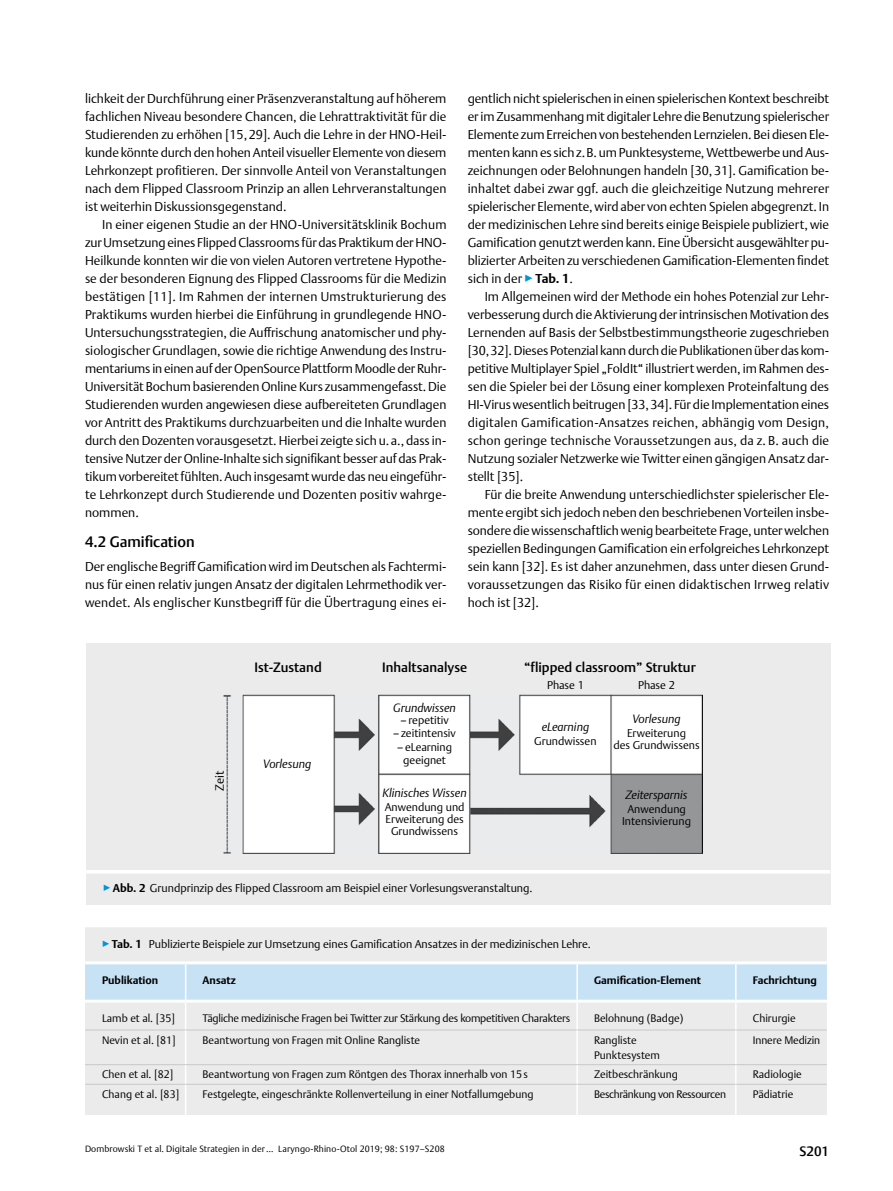
<style>
.page{position:relative;width:893px;height:1191px;background:#fff}
.page>*{position:absolute;margin:0;border:0;box-sizing:border-box;transform-origin:0 0}
.t1{font:500 15px "Thieme Argo 2011";color:#000}
.t2{font:500 13.5px "Thieme Argo 2011";color:#000}
.t3{font:500 13.35px "Thieme Argo 2011";color:#000}
.t4{font:300 12.75px/18px "Thieme Argo 2011";color:#000;text-align:justify}
.t5{font:italic 300 12px "Thieme Argo 2011";color:#000}
.t6{font:300 12px "Thieme Argo 2011";color:#000}
.t7{font:300 11.25px/12px "Thieme Argo 2011";color:#000;text-align:center}
.t8{font:300 10.8px/15px "Thieme Argo 2011";letter-spacing:-.005em;color:#000}
.t9{font:700 10.8px "Thieme Argo 2011";color:#000}
.t10{font:300 10.8px "Thieme Argo 2011";letter-spacing:-.03em;color:#000}
.t11{font:300 9px "Thieme Argo 2011";letter-spacing:.01em;color:#000}
.s1{color:#0095da}
.s2{font-weight:700}
</style>
<div class="page">
<div style="left:85px;top:927px;width:742px;height:188px;background:#ebebec"></div>
<hr style="left:85px;top:961px;width:101px;height:3px;background:#fff">
<hr style="left:186px;top:961px;width:391px;height:3px;background:#fff">
<hr style="left:577px;top:961px;width:159px;height:3px;background:#fff">
<hr style="left:736px;top:961px;width:91px;height:3px;background:#fff">
<svg style="left:85px;top:963px;width:742px;height:66px;background:#d9e7f2"></svg>
<hr style="left:85px;top:1029px;width:101px;height:1px;background:#c7c8ca">
<hr style="left:186px;top:1029px;width:391px;height:1px;background:#c7c8ca">
<hr style="left:185px;top:1030px;width:1px;height:34px;background:#fff">
<hr style="left:577px;top:1029px;width:159px;height:1px;background:#c7c8ca">
<hr style="left:576px;top:1030px;width:2px;height:34px;background:#fff">
<hr style="left:736px;top:1029px;width:91px;height:1px;background:#c7c8ca">
<hr style="left:735px;top:1030px;width:1px;height:34px;background:#fff">
<hr style="left:85px;top:1064px;width:101px;height:1px;background:#c7c8ca">
<hr style="left:186px;top:1064px;width:391px;height:1px;background:#c7c8ca">
<svg style="left:185px;top:1065px;width:1px;height:19px"></svg>
<hr style="left:577px;top:1064px;width:159px;height:1px;background:#c7c8ca">
<svg style="left:576px;top:1065px;width:2px;height:19px"></svg>
<hr style="left:736px;top:1064px;width:91px;height:1px;background:#c7c8ca">
<svg style="left:735px;top:1065px;width:1px;height:19px"></svg>
<hr style="left:85px;top:1084px;width:101px;height:1px;background:#c7c8ca">
<hr style="left:186px;top:1084px;width:391px;height:1px;background:#c7c8ca">
<hr style="left:185px;top:1084px;width:1px;height:31px;background:#fff">
<hr style="left:577px;top:1084px;width:159px;height:1px;background:#c7c8ca">
<hr style="left:576px;top:1084px;width:2px;height:31px;background:#fff">
<hr style="left:736px;top:1084px;width:91px;height:1px;background:#c7c8ca">
<hr style="left:735px;top:1084px;width:1px;height:31px;background:#fff">
<div style="left:86px;top:870px;width:744px;height:34px;background:#ebebec"></div>
<hr style="left:86px;top:869px;width:744px;height:4px;background:#fff">
<div style="left:86px;top:643px;width:744px;height:227px;background:#ebebec"></div>
<img style="left:224px;top:694px;width:479px;height:159px">
<p class="t4" style="left:85px;top:89px;width:363px">lichkeit der Durchführung einer Präsenzveranstaltung auf höherem fachlichen Niveau besondere Chancen, die Lehrattraktivität für die Studierenden zu erhöhen [15,29]. Auch die Lehre in der HNO-Heil&shy;kunde könnte durch den hohen Anteil visueller Elemente von diesem Lehrkonzept profitieren. Der sinnvolle Anteil von Veranstaltungen nach dem Flipped Classroom Prinzip an allen Lehrveranstaltungen ist weiterhin Diskussionsgegenstand.</p>
<p class="t4" style="left:85px;top:215px;width:363px;text-indent:17px">In einer eigenen Studie an der HNO-Universitätsklinik Bochum zur Umsetzung eines Flipped Classrooms für das Praktikum der HNO-Heilkunde konnten wir die von vielen Autoren vertretene Hypothe&shy;se der besonderen Eignung des Flipped Classrooms für die Medizin bestätigen [11]. Im Rahmen der internen Umstrukturierung des Praktikums wurden hierbei die Einführung in grundlegende HNO-Untersuchungsstrategien, die Auffrischung anatomischer und phy&shy;siologischer Grundlagen, sowie die richtige Anwendung des Instru&shy;mentariums in einen auf der OpenSource Plattform Moodle der Ruhr-Universität Bochum basierenden Online Kurs zusammengefasst. Die Studierenden wurden angewiesen diese aufbereiteten Grundlagen vor Antritt des Praktikums durchzuarbeiten und die Inhalte wurden durch den Dozenten vorausgesetzt. Hierbei zeigte sich u.a., dass in&shy;tensive Nutzer der Online-Inhalte sich signifikant besser auf das Prak&shy;tikum vorbereitet fühlten. Auch insgesamt wurde das neu eingeführ&shy;te Lehrkonzept durch Studierende und Dozenten positiv wahrge&shy;nommen.</p>
<p class="t1" style="left:85px;top:532px;width:111px">4.2 Gamification</p>
<p class="t4" style="left:85px;top:557px;width:363px">Der englische Begriff Gamification wird im Deutschen als Fachtermi&shy;nus für einen relativ jungen Ansatz der digitalen Lehrmethodik ver&shy;wendet. Als englischer Kunstbegriff für die Übertragung eines ei-</p>
<p class="t4" style="left:468px;top:89px;width:363px">gentlich nicht spielerischen in einen spielerischen Kontext beschreibt er im Zusammenhang mit digitaler Lehre die Benutzung spielerischer Elemente zum Erreichen von bestehenden Lernzielen. Bei diesen Ele&shy;menten kann es sich z.B. um Punktesysteme, Wettbewerbe und Aus&shy;zeichnungen oder Belohnungen handeln [30,31]. Gamification be&shy;inhaltet dabei zwar ggf. auch die gleichzeitige Nutzung mehrerer spielerischer Elemente, wird aber von echten Spielen abgegrenzt. In der medizinischen Lehre sind bereits einige Beispiele publiziert, wie Gamification genutzt werden kann. Eine Übersicht ausgewählter pu&shy;blizierter Arbeiten zu verschiedenen Gamification-Elementen findet sich in der <span class="s1">▶</span><span class="s2">Tab. 1</span>.</p>
<p class="t4" style="left:468px;top:287px;width:363px;text-indent:17px">Im Allgemeinen wird der Methode ein hohes Potenzial zur Lehr&shy;verbesserung durch die Aktivierung der intrinsischen Motivation des Lernenden auf Basis der Selbstbestimmungstheorie zugeschrieben [30,32]. Dieses Potenzial kann durch die Publikationen über das kom&shy;petitive Multiplayer Spiel „FoldIt“ illustriert werden, im Rahmen des&shy;sen die Spieler bei der Lösung einer komplexen Proteinfaltung des HI-Virus wesentlich beitrugen [33,34]. Für die Implementation eines digitalen Gamification-Ansatzes reichen, abhängig vom Design, schon geringe technische Voraussetzungen aus, da z. B. auch die Nutzung sozialer Netzwerke wie Twitter einen gängigen Ansatz dar&shy;stellt [35].</p>
<p class="t4" style="left:468px;top:485px;width:363px;text-indent:17px">Für die breite Anwendung unterschiedlichster spielerischer Ele&shy;mente ergibt sich jedoch neben den beschriebenen Vorteilen insbe&shy;sondere die wissenschaftlich wenig bearbeitete Frage, unter welchen speziellen Bedingungen Gamification ein erfolgreiches Lehrkonzept sein kann [32]. Es ist daher anzunehmen, dass unter diesen Grund&shy;voraussetzungen das Risiko für einen didaktischen Irrweg relativ hoch ist [32].</p>
<p class="t3" style="left:254px;top:658px;width:69px">Ist-Zustand</p>
<p class="t6" style="left:212px;top:790px;width:21px;rotate:-90deg">Zeit</p>
<p class="t5" style="left:263px;top:756px;width:49px">Vorlesung</p>
<p class="t3" style="left:382px;top:658px;width:86px">Inhaltsanalyse</p>
<p class="t3" style="left:524px;top:658px;width:173px">“flipped classroom” Struktur</p>
<p class="t5" style="left:393px;top:700px;width:64px">Grundwissen</p>
<p class="t7" style="left:393px;top:713px;width:64px;line-height:13.4px">–repetitiv –zeitintensiv –eLearning geeignet</p>
<p class="t7" style="left:385px;top:801px;width:81px">Anwendung und<br>Erweiterung des<br>Grundwissens</p>
<p class="t5" style="left:382px;top:784px;width:86px">Klinisches Wissen</p>
<p class="t7" style="left:547px;top:679px;width:38px">Phase 1</p>
<p class="t5" style="left:542px;top:719px;width:49px">eLearning</p>
<p class="t7" style="left:534px;top:735px;width:64px">Grundwissen</p>
<p class="t7" style="left:638px;top:678px;width:38px">Phase 2</p>
<p class="t5" style="left:632px;top:711px;width:49px">Vorlesung</p>
<p class="t7" style="left:613px;top:727px;width:88px">Erweiterung<br>des Grundwissens</p>
<p class="t5" style="left:625px;top:787px;width:63px">Zeitersparnis</p>
<p class="t7" style="left:622px;top:803px;width:71px">Anwendung<br>Intensivierung</p>
<p class="t7" style="left:103px;top:881px;width:431px"><span class="s1">▶</span><span class="s2">Abb. 2</span> Grundprinzip des Flipped Classroom am Beispiel einer Vorlesungsveranstaltung.</p>
<p class="t7" style="left:102px;top:937px;width:490px"><span class="s1">▶</span><span class="s2">Tab. 1</span> Publizierte Beispiele zur Umsetzung eines Gamification Ansatzes in der medizinischen Lehre.</p>
<p class="t9" style="left:102px;top:973px;width:58px">Publikation</p>
<p class="t9" style="left:203px;top:973px;width:35px">Ansatz</p>
<p class="t9" style="left:594px;top:973px;width:108px">Gamification-Element</p>
<p class="t9" style="left:753px;top:973px;width:65px">Fachrichtung</p>
<p class="t8" style="left:102px;top:1010px;width:75px">Lamb et al. [35]</p>
<p class="t8" style="left:203px;top:1010px;width:369px">Tägliche medizinische Fragen bei Twitter zur Stärkung des kompetitiven Charakters</p>
<p class="t8" style="left:594px;top:1010px;width:91px">Belohnung (Badge)</p>
<p class="t8" style="left:753px;top:1010px;width:44px">Chirurgie</p>
<p class="t8" style="left:102px;top:1032px;width:75px">Nevin et al. [81]</p>
<p class="t8" style="left:203px;top:1032px;width:219px">Beantwortung von Fragen mit Online Rangliste</p>
<p class="t8" style="left:594px;top:1032px;width:67px">Rangliste<br>Punktesystem</p>
<p class="t8" style="left:753px;top:1032px;width:69px">Innere Medizin</p>
<p class="t8" style="left:102px;top:1066px;width:73px">Chen et al. [82]</p>
<p class="t8" style="left:203px;top:1066px;width:327px">Beantwortung von Fragen zum Röntgen des Thorax innerhalb von 15s</p>
<p class="t8" style="left:594px;top:1066px;width:85px">Zeitbeschränkung</p>
<p class="t8" style="left:753px;top:1066px;width:51px">Radiologie</p>
<p class="t8" style="left:102px;top:1086px;width:79px">Chang et al. [83]</p>
<p class="t8" style="left:203px;top:1086px;width:332px">Festgelegte, eingeschränkte Rollenverteilung in einer Notfallumgebung</p>
<p class="t10" style="left:594px;top:1087px;width:133px">Beschränkung von Ressourcen</p>
<p class="t8" style="left:753px;top:1086px;width:42px">Pädiatrie</p>
<p class="t11" style="left:85px;top:1143px;width:361px">Dombrowski T et al. Digitale Strategien in der … Laryngo-Rhino-Otol 2019; 98: S197–S208</p>
<p class="t2" style="left:799px;top:1142px;width:31px">S201</p>
</div>
